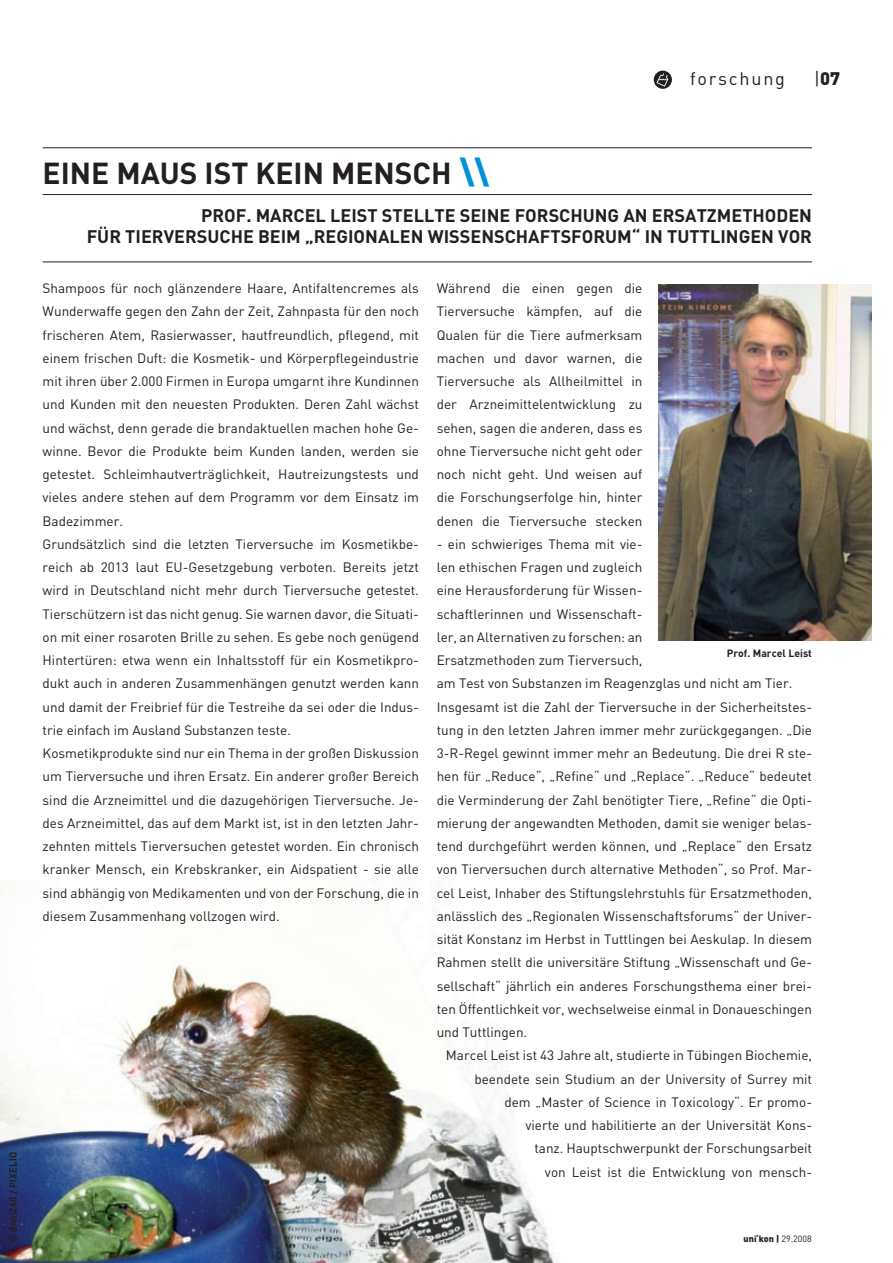
<style>
.page{position:relative;width:893px;height:1263px;background:#fff}
.page>*{position:absolute;margin:0;border:0;box-sizing:border-box;transform-origin:0 0}
.t1{font:700 30px "DIN";color:#231f20}
.t2{font:700 18px/21px "DIN";color:#231f20;text-align:right}
.t3{font:18px "DIN";letter-spacing:.1em;color:#231f20}
.t4{font:13.5px/23.2px "DIN";color:#231f20}
.t5{font:700 10.5px "DIN";letter-spacing:.005em;color:#231f20;scale:.92 1}
.t6{font:700 10.5px "DIN";letter-spacing:.005em;color:#231f20}
.t7{font:900 9px "DIN";color:#231f20}
.t8{font:900 6px "DIN";color:#231f20;scale:1.27 1}
.s1{font-weight:900}
.s2{font-weight:900;font-size:34.5px;color:#0091d6}
.s3{font-weight:400}
</style>
<div class="page">
<img style="left:0;top:916px;width:557px;height:347px">
<hr style="left:43px;top:194px;width:769px;height:1px;background:#231f20">
<hr style="left:43px;top:147px;width:769px;height:1px;background:#231f20">
<hr style="left:43px;top:261px;width:769px;height:1px;background:#231f20">
<svg style="left:654px;top:71px;width:18px;height:18px"></svg>
<svg style="left:657px;top:73px;width:11px;height:14px"></svg>
<img style="left:658px;top:285px;width:214px;height:356px">
<h2 class="t3" style="left:690px;top:67px;width:97px">forschung</h2>
<h2 class="t3" style="left:814px;top:67px;width:17px">|<span class="s1">0</span></h2>
<p class="t5" style="left:6px;top:1242px;width:100px;rotate:-90deg">© dani260 / PIXELIO</p>
<h1 class="t1" style="left:43px;top:154px;width:448px">EINE MAUS IST KEIN MENSCH <span class="s2">\\</span></h1>
<h2 class="t2" style="left:87px;top:204px;width:727px">PROF. MARCEL LEIST STELLTE SEINE FORSCHUNG AN ERSATZMETHODEN<br>FÜR TIERVERSUCHE BEIM „REGIONALEN WISSENSCHAFTSFORUM“ IN TUTTLINGEN VOR</h2>
<p class="t4" style="left:43px;top:276px;width:378px">Shampoos für noch glänzendere Haare, Antifaltencremes als Wunderwaffe gegen den Zahn der Zeit, Zahnpasta für den noch frischeren Atem, Rasierwasser, hautfreundlich, pflegend, mit einem frischen Duft: die Kosmetik- und Körperpflegeindustrie mit ihren über 2.000 Firmen in Europa umgarnt ihre Kundinnen und Kunden mit den neuesten Produkten. Deren Zahl wächst und wächst, denn gerade die brandaktuellen machen hohe Ge&shy;winne. Bevor die Produkte beim Kunden landen, werden sie getestet. Schleimhautverträglichkeit, Hautreizungstests und vieles andere stehen auf dem Programm vor dem Einsatz im Badezimmer.<br>Grundsätzlich sind die letzten Tierversuche im Kosmetikbe&shy;reich ab 2013 laut EU-Gesetzgebung verboten. Bereits jetzt wird in Deutschland nicht mehr durch Tierversuche getestet.<br>Tierschützern ist das nicht genug. Sie warnen davor, die Situati&shy;on mit einer rosaroten Brille zu sehen. Es gebe noch genügend Hintertüren: etwa wenn ein Inhaltsstoff für ein Kosmetikpro&shy;dukt auch in anderen Zusammenhängen genutzt werden kann und damit der Freibrief für die Testreihe da sei oder die Indus&shy;trie einfach im Ausland Substanzen teste.<br>Kosmetikprodukte sind nur ein Thema in der großen Diskussion um Tierversuche und ihren Ersatz. Ein anderer großer Bereich sind die Arzneimittel und die dazugehörigen Tierversuche. Je&shy;des Arzneimittel, das auf dem Markt ist, ist in den letzten Jahr&shy;zehnten mittels Tierversuchen getestet worden. Ein chronisch kranker Mensch, ein Krebskranker, ein Aidspatient - sie alle sind abhängig von Medikamenten und von der Forschung, die in diesem Zusammenhang vollzogen wird.</p>
<p class="t4" style="left:437px;top:276px;width:207px;text-align:justify">Während die einen gegen die Tierversuche kämpfen, auf die Qualen für die Tiere aufmerksam machen und davor warnen, die Tierversuche als Allheilmittel in der Arzneimittelentwicklung zu sehen, sagen die anderen, dass es ohne Tierversuche nicht geht oder noch nicht geht. Und weisen auf die Forschungserfolge hin, hinter denen die Tierversuche stecken</p>
<p class="t4" style="left:437px;top:532px;width:377px">- ein schwieriges Thema mit vie-<br>len ethischen Fragen und zugleich<br>eine Herausforderung für Wissen-<br>schaftlerinnen und Wissenschaft-<br>ler, an Alternativen zu forschen: an<br>Ersatzmethoden zum Tierversuch,<br>am Test von Substanzen im Reagenzglas und nicht am Tier.<br>Insgesamt ist die Zahl der Tierversuche in der Sicherheitstes&shy;tung in den letzten Jahren immer mehr zurückgegangen. „Die 3-R-Regel gewinnt immer mehr an Bedeutung. Die drei R ste&shy;hen für „Reduce“, „Refine“ und „Replace“. „Reduce“ bedeutet die Verminderung der Zahl benötigter Tiere, „Refine“ die Opti&shy;mierung der angewandten Methoden, damit sie weniger belas&shy;tend durchgeführt werden können, und „Replace“ den Ersatz von Tierversuchen durch alternative Methoden“, so Prof. Mar&shy;cel Leist, Inhaber des Stiftungslehrstuhls für Ersatzmethoden, anlässlich des „Regionalen Wissenschaftsforums“ der Univer&shy;sität Konstanz im Herbst in Tuttlingen bei Aeskulap. In diesem Rahmen stellt die universitäre Stiftung „Wissenschaft und Ge&shy;sellschaft“ jährlich ein anderes Forschungsthema einer brei&shy;ten Öffentlichkeit vor, wechselweise einmal in Donaueschingen und Tuttlingen.</p>
<p class="t4" style="left:446px;top:1044px;width:368px;text-align:right">Marcel Leist ist 43 Jahre alt, studierte in Tübingen Biochemie, beendete sein Studium an der University of Surrey mit dem „Master of Science in Toxicology“. Er promo-<br>vierte und habilitierte an der Universität Kons-<br>tanz. Hauptschwerpunkt der Forschungsarbeit<br>von Leist ist die Entwicklung von mensch-</p>
<p class="t6" style="left:727px;top:646px;width:87px">Prof. Marcel Leist</p>
<p class="t7" style="left:744px;top:1232px;width:70px">uni kon | <span class="s3">29.2008</span></p>
<p class="t8" style="left:757px;top:1230px;width:3px">,</p>
</div>
